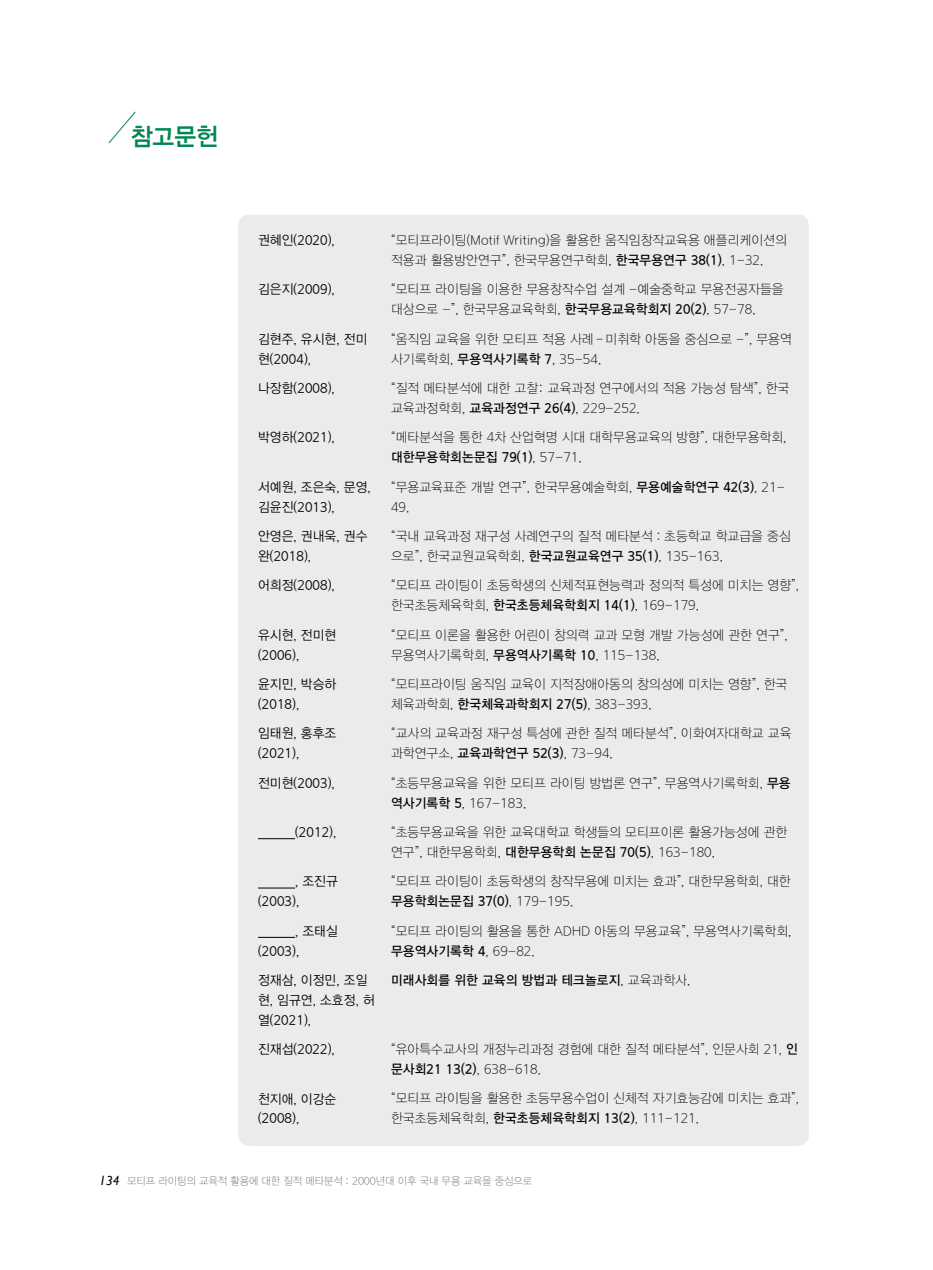
<style>
.page{position:relative;width:933px;height:1270px;background:#fff}
.page>*{position:absolute;margin:0;border:0;box-sizing:border-box;transform-origin:0 0}
.t1{font:24.5px "DX Ngo Std 40";color:#008752;scale:.95 1}
.t2{font:13.12px/19.9px "DX Ngo Std 10";letter-spacing:.01em;color:#000;scale:.95 1}
.t3{font:13.12px/19.9px "DX Ngo Std 20";letter-spacing:.01em;color:#000;scale:.95 1}
.t4{font:13.12px "DX Ngo Std 30";letter-spacing:.01em;color:#000;scale:.95 1}
.t5{font:10.5px "DX Ngo Std 10";color:#6d6e71;scale:.95 1}
.s1{font-family:"DX Ngo Std 30"}
.s2{font-family:"DX Ngo Std 10"}
.s3{font-family:"Gill Sans";font-style:italic;font-size:13.12px;color:#000}
</style>
<div class="page">
<div style="left:238px;top:214px;width:571px;height:932px;background:#ebebec;border-radius:11px"></div>
<svg style="left:108px;top:111px;width:28px;height:33px"></svg>
<hr style="left:258px;top:838px;width:37px;height:1px;background:#000">
<hr style="left:258px;top:888px;width:37px;height:1px;background:#000">
<hr style="left:258px;top:937px;width:37px;height:1px;background:#000">
<h1 class="t1" style="left:131px;top:124px;width:94px">참고문헌</h1>
<p class="t3" style="left:258px;top:231px;width:82px">권혜인(2020),</p>
<p class="t3" style="left:258px;top:280px;width:82px">김은지(2009),</p>
<p class="t3" style="left:258px;top:329px;width:117px">김현주, 유시현, 전미 현(2004),</p>
<p class="t3" style="left:258px;top:379px;width:82px">나장함(2008),</p>
<p class="t3" style="left:258px;top:428px;width:82px">박영하(2021),</p>
<p class="t3" style="left:258px;top:477px;width:120px">서예원, 조은숙, 문영, 김윤진(2013),</p>
<p class="t3" style="left:258px;top:527px;width:117px">안영은, 권내욱, 권수 완(2018),</p>
<p class="t3" style="left:258px;top:576px;width:82px">어희정(2008),</p>
<p class="t3" style="left:258px;top:625px;width:84px">유시현, 전미현 (2006),</p>
<p class="t3" style="left:258px;top:675px;width:84px">윤지민, 박승하 (2018),</p>
<p class="t3" style="left:258px;top:724px;width:84px">임태원, 홍후조 (2021),</p>
<p class="t3" style="left:258px;top:773px;width:82px">전미현(2003),</p>
<p class="t3" style="left:295px;top:823px;width:45px">(2012),</p>
<p class="t3" style="left:258px;top:872px;width:85px;text-indent:37px">, 조진규 (2003),</p>
<p class="t3" style="left:258px;top:921px;width:85px;text-indent:37px">, 조태실 (2003),</p>
<p class="t3" style="left:258px;top:971px;width:124px">정재삼, 이정민, 조일 현, 임규연, 소효정, 허 열(2021),</p>
<p class="t3" style="left:258px;top:1040px;width:82px">진재섭(2022),</p>
<p class="t3" style="left:258px;top:1089px;width:84px">천지애, 이강순 (2008),</p>
<p class="t2" style="left:391px;top:231px;width:418px">“모티프라이팅(Motif Writing)을 활용한 움직임창작교육용 애플리케이션의 적용과 활용방안연구”, 한국무용연구학회, <span class="s1">한국무용연구 38(1)</span>, 1-32.</p>
<p class="t2" style="left:391px;top:280px;width:415px">“모티프 라이팅을 이용한 무용창작수업 설계 -예술중학교 무용전공자들을 대상으로 -”, 한국무용교육학회, <span class="s1">한국무용교육학회지 20(2)</span>, 57-78.</p>
<p class="t2" style="left:391px;top:329px;width:423px">“움직임 교육을 위한 모티프 적용 사례–미취학 아동을 중심으로 -”, 무용역 사기록학회, <span class="s1">무용역사기록학 7</span>, 35-54.</p>
<p class="t2" style="left:391px;top:379px;width:420px">“질적 메타분석에 대한 고찰: 교육과정 연구에서의 적용 가능성 탐색”, 한국 교육과정학회, <span class="s1">교육과정연구 26(4)</span>, 229-252.</p>
<p class="t2" style="left:391px;top:428px;width:417px">“메타분석을 통한 4차 산업혁명 시대 대학무용교육의 방향”, 대한무용학회,</p>
<p class="t4" style="left:391px;top:451px;width:202px">대한무용학회논문집 79(1)<span class="s2">, 57-71.</span></p>
<p class="t2" style="left:391px;top:477px;width:416px">“무용교육표준 개발 연구”, 한국무용예술학회, <span class="s1">무용예술학연구 42(3)</span>, 21-<br>49.</p>
<p class="t2" style="left:391px;top:527px;width:422px">“국내 교육과정 재구성 사례연구의 질적 메타분석 : 초등학교 학교급을 중심 으로”, 한국교원교육학회, <span class="s1">한국교원교육연구 35(1)</span>, 135-163.</p>
<p class="t2" style="left:391px;top:576px;width:431px">“모티프 라이팅이 초등학생의 신체적표현능력과 정의적 특성에 미치는 영향”, 한국초등체육학회, <span class="s1">한국초등체육학회지 14(1)</span>, 169-179.</p>
<p class="t2" style="left:391px;top:625px;width:419px">“모티프 이론을 활용한 어린이 창의력 교과 모형 개발 가능성에 관한 연구”, 무용역사기록학회, <span class="s1">무용역사기록학 10</span>, 115-138.</p>
<p class="t2" style="left:391px;top:675px;width:418px">“모티프라이팅 움직임 교육이 지적장애아동의 창의성에 미치는 영향”, 한국 체육과학회, <span class="s1">한국체육과학회지 27(5)</span>, 383-393.</p>
<p class="t2" style="left:391px;top:724px;width:423px">“교사의 교육과정 재구성 특성에 관한 질적 메타분석”, 이화여자대학교 교육 과학연구소, <span class="s1">교육과학연구 52(3)</span>, 73-94.</p>
<p class="t2" style="left:391px;top:773px;width:422px">“초등무용교육을 위한 모티프 라이팅 방법론 연구”, 무용역사기록학회, <span class="s1">무용 역사기록학 5</span>, 167-183.</p>
<p class="t2" style="left:391px;top:823px;width:418px">“초등무용교육을 위한 교육대학교 학생들의 모티프이론 활용가능성에 관한 연구”, 대한무용학회, <span class="s1">대한무용학회 논문집 70(5)</span>, 163-180.</p>
<p class="t2" style="left:391px;top:872px;width:422px">“모티프 라이팅이 초등학생의 창작무용에 미치는 효과”, 대한무용학회, 대한</p>
<p class="t4" style="left:391px;top:894px;width:193px">무용학회논문집 37(0)<span class="s2">, 179-195.</span></p>
<p class="t2" style="left:391px;top:921px;width:423px">“모티프 라이팅의 활용을 통한 ADHD 아동의 무용교육”, 무용역사기록학회,</p>
<p class="t4" style="left:391px;top:944px;width:153px">무용역사기록학 4<span class="s2">, 69-82.</span></p>
<p class="t4" style="left:391px;top:973px;width:316px">미래사회를 위한 교육의 방법과 테크놀로지<span class="s2">, 교육과학사.</span></p>
<p class="t2" style="left:391px;top:1040px;width:430px">“유아특수교사의 개정누리과정 경험에 대한 질적 메타분석”, 인문사회 21, <span class="s1">인</span></p>
<p class="t4" style="left:391px;top:1062px;width:159px">문사회21 13(2)<span class="s2">, 638-618.</span></p>
<p class="t2" style="left:391px;top:1089px;width:431px">“모티프 라이팅을 활용한 초등무용수업이 신체적 자기효능감에 미치는 효과”, 한국초등체육학회, <span class="s1">한국초등체육학회지 13(2)</span>, 111-121.</p>
<p class="t5" style="left:99px;top:1175px;width:457px"><span class="s3">134</span> 모티프 라이팅의 교육적 활용에 대한 질적 메타분석 : 2000년대 이후 국내 무용 교육을 중심으로</p>
</div>
